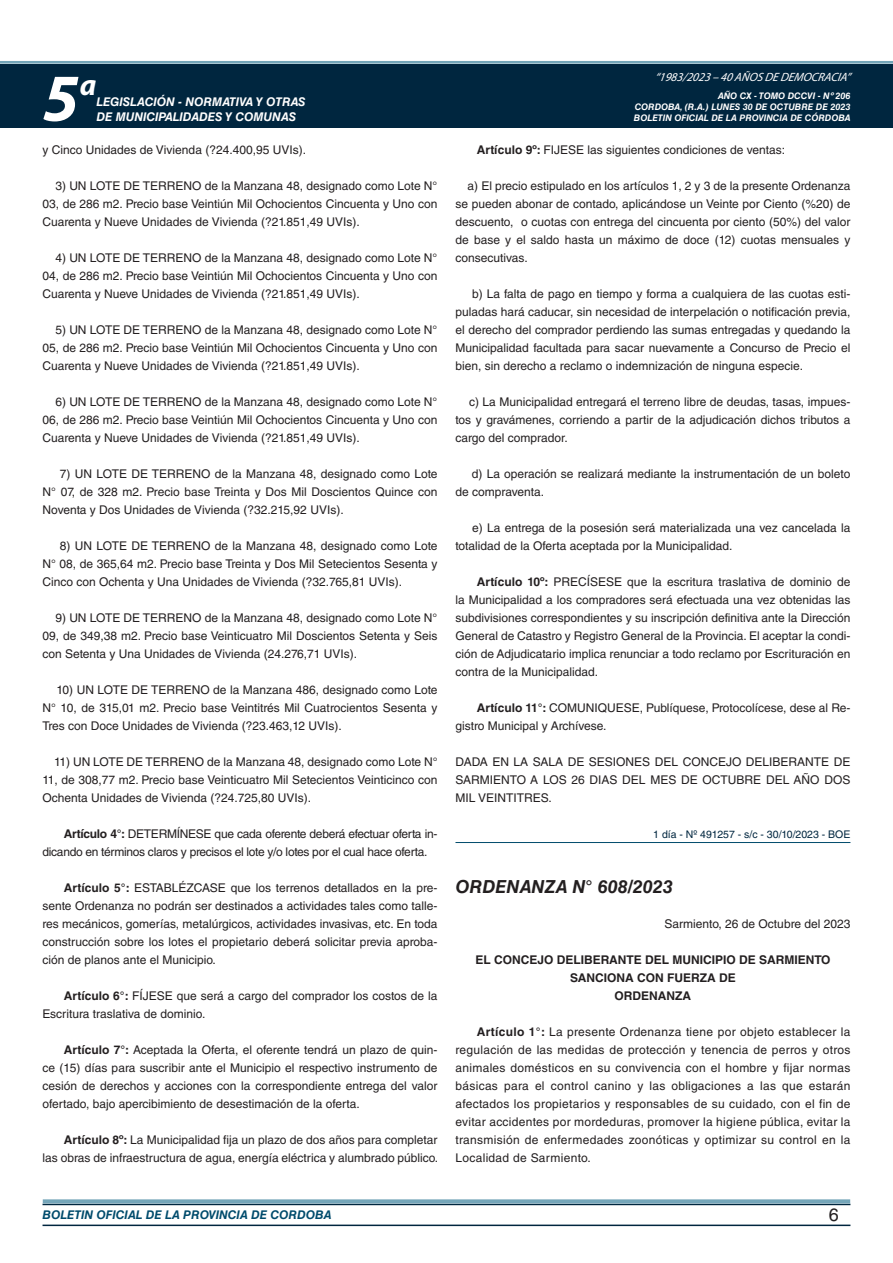
<style>
.page{position:relative;width:893px;height:1263px;background:#fff}
.page>*{position:absolute;margin:0;border:0;box-sizing:border-box;transform-origin:0 0}
.t1{font:italic 700 67.5px "Myriad Pro";color:#fff}
.t2{font:italic 700 30px "Myriad Pro";color:#fff}
.NOMBRE_DE_MINISTERIO{font:italic 700 18px "Helvetica LT Std";color:#231f20}
.t3{font:18px "Helvetica LT Std";color:#231f20}
.TEXTO_BASE{font:12px/18px "Helvetica LT Std";color:#231f20;text-align:justify}
.TEXTO_BASE-2{font:12px/18px "Helvetica LT Std";letter-spacing:-.025em;color:#231f20}
.RESUELVE{font:700 12px/18px "Helvetica LT Std";color:#231f20;text-align:center}
.t4{font:italic 700 12px "Helvetica LT Std";color:#fff}
.t5{font:italic 700 12px "Helvetica LT Std";color:#004b6c}
.t6{font:italic 12px "Myriad Pro";color:#fff}
.FECHA{font:12px "Helvetica LT Std";color:#231f20}
.FECHA_DE_VENCIMIENTO{font:10.5px "Helvetica LT Std";color:#00263f}
.t7{font:italic 700 9px/10.8px "Helvetica LT Std";color:#fff;text-align:justify}
.s1{font-weight:700}
</style>
<div class="page">
<div style="left:0;top:61px;width:893px;height:6px;background:#fff;opacity:.75"></div>
<div style="left:0;top:64px;width:893px;height:64px;background:#00263f"></div>
<hr style="left:43px;top:1224px;width:807px;height:2px;background:#00263f">
<div style="left:42px;top:1198px;width:809px;height:8px;background:#fff;opacity:.75"></div>
<hr style="left:455px;top:842px;width:395px;height:1px;background:#004b6c">
<h1 class="t1" style="left:43px;top:54px;width:38px">5</h1>
<h2 class="t2" style="left:80px;top:66px;width:18px">a</h2>
<p class="t4" style="left:96px;top:95px;width:211px">LEGISLACIÓN - NORMATIVA Y OTRAS</p>
<p class="t4" style="left:96px;top:109px;width:201px">DE MUNICIPALIDADES Y COMUNAS</p>
<p class="TEXTO_BASE" style="left:43px;top:141px;width:265px">y Cinco Unidades de Vivienda (?24.400,95 UVIs).</p>
<p class="TEXTO_BASE" style="left:43px;top:177px;width:396px;text-indent:13px">3) UN LOTE DE TERRENO de la Manzana 48, designado como Lote N° 03, de 286 m2. Precio base Veintiún Mil Ochocientos Cincuenta y Uno con Cuarenta y Nueve Unidades de Vivienda (?21.851,49 UVIs).</p>
<p class="TEXTO_BASE" style="left:43px;top:249px;width:396px;text-indent:13px">4) UN LOTE DE TERRENO de la Manzana 48, designado como Lote N° 04, de 286 m2. Precio base Veintiún Mil Ochocientos Cincuenta y Uno con Cuarenta y Nueve Unidades de Vivienda (?21.851,49 UVIs).</p>
<p class="TEXTO_BASE" style="left:43px;top:321px;width:396px;text-indent:13px">5) UN LOTE DE TERRENO de la Manzana 48, designado como Lote N° 05, de 286 m2. Precio base Veintiún Mil Ochocientos Cincuenta y Uno con Cuarenta y Nueve Unidades de Vivienda (?21.851,49 UVIs).</p>
<p class="TEXTO_BASE" style="left:43px;top:393px;width:396px;text-indent:13px">6) UN LOTE DE TERRENO de la Manzana 48, designado como Lote N° 06, de 286 m2. Precio base Veintiún Mil Ochocientos Cincuenta y Uno con Cuarenta y Nueve Unidades de Vivienda (?21.851,49 UVIs).</p>
<p class="TEXTO_BASE" style="left:43px;top:465px;width:396px;text-indent:17px">7) UN LOTE DE TERRENO de la Manzana 48, designado como Lote N° 07, de 328 m2. Precio base Treinta y Dos Mil Doscientos Quince con Noventa y Dos Unidades de Vivienda (?32.215,92 UVIs).</p>
<p class="TEXTO_BASE" style="left:43px;top:537px;width:396px;text-indent:17px">8) UN LOTE DE TERRENO de la Manzana 48, designado como Lote N° 08, de 365,64 m2. Precio base Treinta y Dos Mil Setecientos Sesenta y Cinco con Ochenta y Una Unidades de Vivienda (?32.765,81 UVIs).</p>
<p class="TEXTO_BASE" style="left:43px;top:609px;width:396px;text-indent:13px">9) UN LOTE DE TERRENO de la Manzana 48, designado como Lote N° 09, de 349,38 m2. Precio base Veinticuatro Mil Doscientos Setenta y Seis con Setenta y Una Unidades de Vivienda (24.276,71 UVIs).</p>
<p class="TEXTO_BASE" style="left:43px;top:681px;width:396px;text-indent:14px">10) UN LOTE DE TERRENO de la Manzana 486, designado como Lote N° 10, de 315,01 m2. Precio base Veintitrés Mil Cuatrocientos Sesenta y Tres con Doce Unidades de Vivienda (?23.463,12 UVIs).</p>
<p class="TEXTO_BASE" style="left:43px;top:753px;width:396px;text-indent:12px">11) UN LOTE DE TERRENO de la Manzana 48, designado como Lote N° 11, de 308,77 m2. Precio base Veinticuatro Mil Setecientos Veinticinco con Ochenta Unidades de Vivienda (?24.725,80 UVIs).</p>
<p class="TEXTO_BASE-2" style="left:43px;top:825px;width:396px;text-indent:21px"><span class="s1">Artículo 4°:</span> DETERMÍNESE que cada oferente deberá efectuar oferta in&shy;dicando en términos claros y precisos el lote y/o lotes por el cual hace oferta.</p>
<p class="TEXTO_BASE" style="left:43px;top:879px;width:396px;text-indent:21px"><span class="s1">Artículo 5°:</span> ESTABLÉZCASE que los terrenos detallados en la pre&shy;sente Ordenanza no podrán ser destinados a actividades tales como talle&shy;res mecánicos, gomerías, metalúrgicos, actividades invasivas, etc. En toda construcción sobre los lotes el propietario deberá solicitar previa aproba&shy;ción de planos ante el Municipio.</p>
<p class="TEXTO_BASE" style="left:43px;top:987px;width:396px;text-indent:21px"><span class="s1">Artículo 6°:</span> FÍJESE que será a cargo del comprador los costos de la<br>Escritura traslativa de dominio.</p>
<p class="TEXTO_BASE" style="left:43px;top:1041px;width:396px;text-indent:21px"><span class="s1">Artículo 7°:</span> Aceptada la Oferta, el oferente tendrá un plazo de quin&shy;ce (15) días para suscribir ante el Municipio el respectivo instrumento de cesión de derechos y acciones con la correspondiente entrega del valor ofertado, bajo apercibimiento de desestimación de la oferta.</p>
<p class="TEXTO_BASE" style="left:43px;top:1131px;width:397px;text-align:right"><span class="s1">Artículo 8º:</span> La Municipalidad fija un plazo de dos años para completar<br>las obras de infraestructura de agua, energía eléctrica y alumbrado público.</p>
<p class="t6" style="left:655px;top:70px;width:197px">“ 1983/2023 – 40 AÑOS DE DEMOCRACIA”</p>
<p class="t7" style="left:634px;top:91px;width:218px;text-indent:84px">AÑO CX - TOMO DCCVI - Nº 206<br>CORDOBA, (R.A.) LUNES 30 DE OCTUBRE DE 2023<br>BOLETIN OFICIAL DE LA PROVINCIA DE CÓRDOBA</p>
<p class="TEXTO_BASE" style="left:477px;top:141px;width:310px"><span class="s1">Artículo 9º:</span> FIJESE las siguientes condiciones de ventas:</p>
<p class="TEXTO_BASE" style="left:455px;top:177px;width:396px;text-indent:12px">a) El precio estipulado en los artículos 1, 2 y 3 de la presente Ordenanza se pueden abonar de contado, aplicándose un Veinte por Ciento (%20) de descuento, o cuotas con entrega del cincuenta por ciento (50%) del valor de base y el saldo hasta un máximo de doce (12) cuotas mensuales y consecutivas.</p>
<p class="TEXTO_BASE" style="left:455px;top:285px;width:396px;text-indent:17px">b) La falta de pago en tiempo y forma a cualquiera de las cuotas esti&shy;puladas hará caducar, sin necesidad de interpelación o notificación previa, el derecho del comprador perdiendo las sumas entregadas y quedando la Municipalidad facultada para sacar nuevamente a Concurso de Precio el bien, sin derecho a reclamo o indemnización de ninguna especie.</p>
<p class="TEXTO_BASE" style="left:455px;top:393px;width:396px;text-indent:14px">c) La Municipalidad entregará el terreno libre de deudas, tasas, impues&shy;tos y gravámenes, corriendo a partir de la adjudicación dichos tributos a cargo del comprador.</p>
<p class="TEXTO_BASE" style="left:455px;top:465px;width:396px;text-indent:16px">d) La operación se realizará mediante la instrumentación de un boleto de compraventa.</p>
<p class="TEXTO_BASE" style="left:455px;top:519px;width:396px;text-indent:17px">e) La entrega de la posesión será materializada una vez cancelada la totalidad de la Oferta aceptada por la Municipalidad.</p>
<p class="TEXTO_BASE" style="left:455px;top:573px;width:396px;text-indent:21px"><span class="s1">Artículo 10º:</span> PRECÍSESE que la escritura traslativa de dominio de la Municipalidad a los compradores será efectuada una vez obtenidas las subdivisiones correspondientes y su inscripción definitiva ante la Dirección General de Catastro y Registro General de la Provincia. El aceptar la condi&shy;ción de Adjudicatario implica renunciar a todo reclamo por Escrituración en contra de la Municipalidad.</p>
<p class="TEXTO_BASE" style="left:455px;top:699px;width:396px;text-indent:21px"><span class="s1">Artículo 11°:</span> COMUNIQUESE, Publíquese, Protocolícese, dese al Re&shy;gistro Municipal y Archívese.</p>
<p class="TEXTO_BASE" style="left:455px;top:753px;width:396px">DADA EN LA SALA DE SESIONES DEL CONCEJO DELIBERANTE DE SARMIENTO A LOS 26 DIAS DEL MES DE OCTUBRE DEL AÑO DOS MIL VEINTITRES.</p>
<p class="FECHA_DE_VENCIMIENTO" style="left:653px;top:828px;width:199px">1 día - Nº 491257 - s/c - 30/10/2023 - BOE</p>
<p class="NOMBRE_DE_MINISTERIO" style="left:455px;top:876px;width:219px">ORDENANZA N° 608/2023</p>
<p class="FECHA" style="left:664px;top:917px;width:187px">Sarmiento, 26 de Octubre del 2023</p>
<p class="RESUELVE" style="left:475px;top:950px;width:357px">EL CONCEJO DELIBERANTE DEL MUNICIPIO DE SARMIENTO<br>SANCIONA CON FUERZA DE</p>
<p class="RESUELVE" style="left:615px;top:986px;width:78px">ORDENANZA</p>
<p class="TEXTO_BASE" style="left:455px;top:1023px;width:396px;text-indent:21px"><span class="s1">Artículo 1°:</span> La presente Ordenanza tiene por objeto establecer la regulación de las medidas de protección y tenencia de perros y otros animales domésticos en su convivencia con el hombre y fijar normas básicas para el control canino y las obligaciones a las que estarán afectados los propietarios y responsables de su cuidado, con el fin de evitar accidentes por mordeduras, promover la higiene pública, evitar la transmisión de enfermedades zoonóticas y optimizar su control en la Localidad de Sarmiento.</p>
<p class="t5" style="left:43px;top:1208px;width:290px">BOLETIN OFICIAL DE LA PROVINCIA DE CORDOBA</p>
<h3 class="t3" style="left:829px;top:1204px;width:12px">6</h3>
</div>
